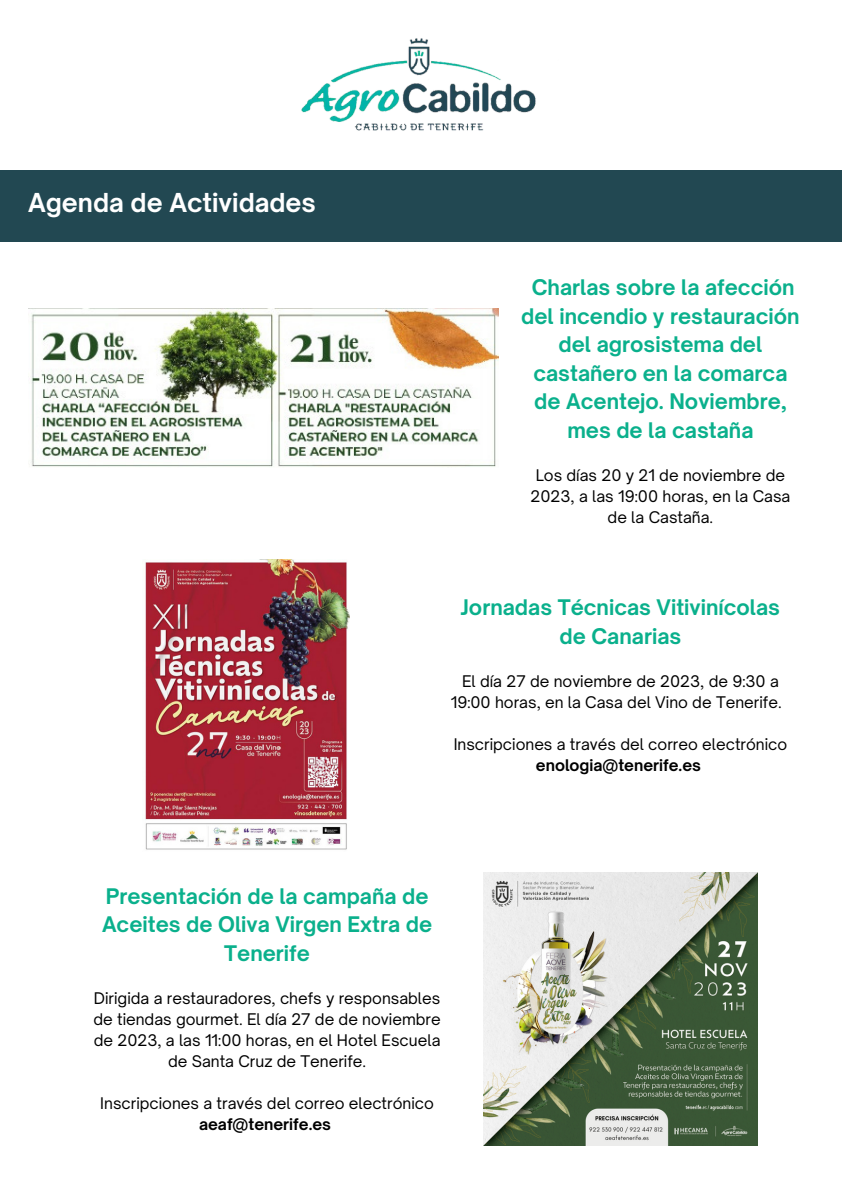
<style>
.page{position:relative;width:842px;height:1191px;background:#fff}
.page>*{position:absolute;margin:0;border:0;box-sizing:border-box;transform-origin:0 0}
.t1{font:700 25px "Open Sauce One";color:#fff}
.t2{font:700 20.6px/28.5px "Open Sauce One";color:#0ab08c;text-align:center}
.t3{font:15.4px/21px "Open Sauce One";color:#000;text-align:center}
.s1{font-weight:700}
</style>
<div class="page">
<img style="left:301px;top:38px;width:235px;height:93px">
<div style="left:0;top:170px;width:842px;height:71px;background:#224852"></div>
<img style="left:31px;top:309px;width:468px;height:158px">
<img style="left:145px;top:559px;width:205px;height:291px">
<img style="left:484px;top:872px;width:273px;height:273px">
<p class="t1" style="left:28px;top:187px;width:289px">Agenda de Actividades</p>
<p class="t2" style="left:521px;top:273px;width:280px">Charlas sobre la afección del incendio y restauración del agrosistema del castañero en la comarca de Acentejo. Noviembre, mes de la castaña</p>
<p class="t3" style="left:530px;top:464px;width:261px">Los días 20 y 21 de noviembre de<br>2023, a las 19:00 horas, en la Casa de la Castaña.</p>
<p class="t2" style="left:461px;top:593px;width:321px">Jornadas Técnicas Vitivinícolas de Canarias</p>
<p class="t3" style="left:451px;top:670px;width:332px">El día 27 de noviembre de 2023, de 9:30 a<br>19:00 horas, en la Casa del Vino de Tenerife.</p>
<p class="t3" style="left:454px;top:733px;width:335px">Inscripciones a través del correo electrónico <span class="s1">enologia@tenerife.es</span></p>
<p class="t2" style="left:102px;top:881px;width:332px">Presentación de la campaña de<br>Aceites de Oliva Virgen Extra de<br>Tenerife</p>
<p class="t3" style="left:93px;top:987px;width:349px">Dirigida a restauradores, chefs y responsables de tiendas gourmet. El día 27 de de noviembre de 2023, a las 11:00 horas, en el Hotel Escuela de Santa Cruz de Tenerife.</p>
<p class="t3" style="left:100px;top:1092px;width:335px">Inscripciones a través del correo electrónico <span class="s1">aeaf@tenerife.es</span></p>
</div>
